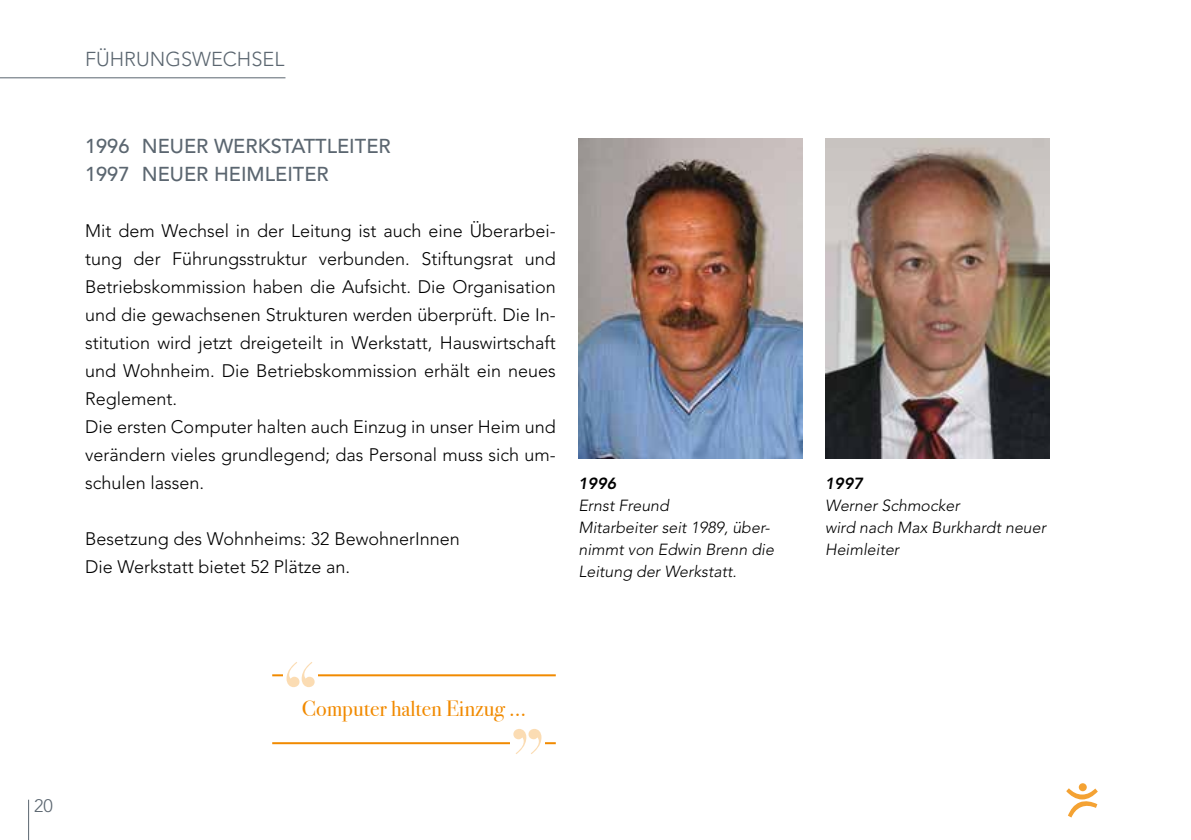
<style>
.page{position:relative;width:1191px;height:840px;background:#fff}
.page>*{position:absolute;margin:0;border:0;box-sizing:border-box;transform-origin:0 0}
.t1{font:22px "Bodoni Svty Two OSITCTT";color:#f18a00}
.t2{font:500 20px/28px "Avenir LT Std";color:#5b6670}
.t3{font:300 20px "Avenir LT Std";color:#5b6670}
.t4{font:300 18px/28px "Avenir LT Std";color:#000}
.t5{font:300 18px "Avenir LT Std";color:#5b6670}
.t6{font:italic 300 16px/22px "Avenir LT Std";color:#000}
.t7{font:italic 800 16px "Avenir LT Std";color:#000}
</style>
<div class="page">
<svg style="left:1066px;top:787px;width:31px;height:30px"></svg>
<svg style="left:1078px;top:782px;width:8px;height:8px"></svg>
<hr style="left:28px;top:799px;width:1px;height:40px;background:#5b6670">
<hr style="left:0;top:77px;width:285px;height:1px;background:#5b6670">
<img style="left:578px;top:138px;width:224px;height:320px">
<img style="left:825px;top:138px;width:224px;height:320px">
<hr style="left:272px;top:674px;width:284px;height:2px;background:#f18a00">
<div style="left:283px;top:657px;width:34px;height:34px;background:#fff"></div>
<svg style="left:286px;top:662px;width:29px;height:24px"></svg>
<hr style="left:272px;top:741px;width:284px;height:2px;background:#f18a00">
<div style="left:510px;top:724px;width:34px;height:34px;background:#fff"></div>
<svg style="left:513px;top:729px;width:28px;height:24px"></svg>
<p class="t3" style="left:85px;top:48px;width:201px">FÜHRUNGSWECHSEL</p>
<p class="t2" style="left:85px;top:132px;width:307px">1996 NEUER WERKSTATTLEITER<br>1997 NEUER HEIMLEITER</p>
<p class="t4" style="left:85px;top:217px;width:472px">Mit dem Wechsel in der Leitung ist auch eine Überarbei&shy;tung der Führungsstruktur verbunden. Stiftungsrat und Betriebskommission haben die Aufsicht. Die Organisation und die gewachsenen Strukturen werden überprüft. Die In&shy;stitution wird jetzt dreigeteilt in Werkstatt, Hauswirtschaft und Wohnheim. Die Betriebskommission erhält ein neues Reglement.<br>Die ersten Computer halten auch Einzug in unser Heim und verändern vieles grundlegend; das Personal muss sich um&shy;schulen lassen.</p>
<p class="t4" style="left:85px;top:525px;width:376px">Besetzung des Wohnheims: 32 BewohnerInnen<br>Die Werkstatt bietet 52 Plätze an.</p>
<p class="t7" style="left:578px;top:473px;width:39px">1996</p>
<p class="t6" style="left:578px;top:494px;width:197px">Ernst Freund<br>Mitarbeiter seit 1989, über&shy;nimmt von Edwin Brenn die<br>Leitung der Werkstatt.</p>
<p class="t5" style="left:34px;top:794px;width:20px">20</p>
<p class="t1" style="left:302px;top:694px;width:226px">Computer halten Einzug …</p>
<p class="t7" style="left:825px;top:473px;width:39px">1997</p>
<p class="t6" style="left:825px;top:494px;width:222px">Werner Schmocker<br>wird nach Max Burkhardt neuer<br>Heimleiter</p>
</div>
